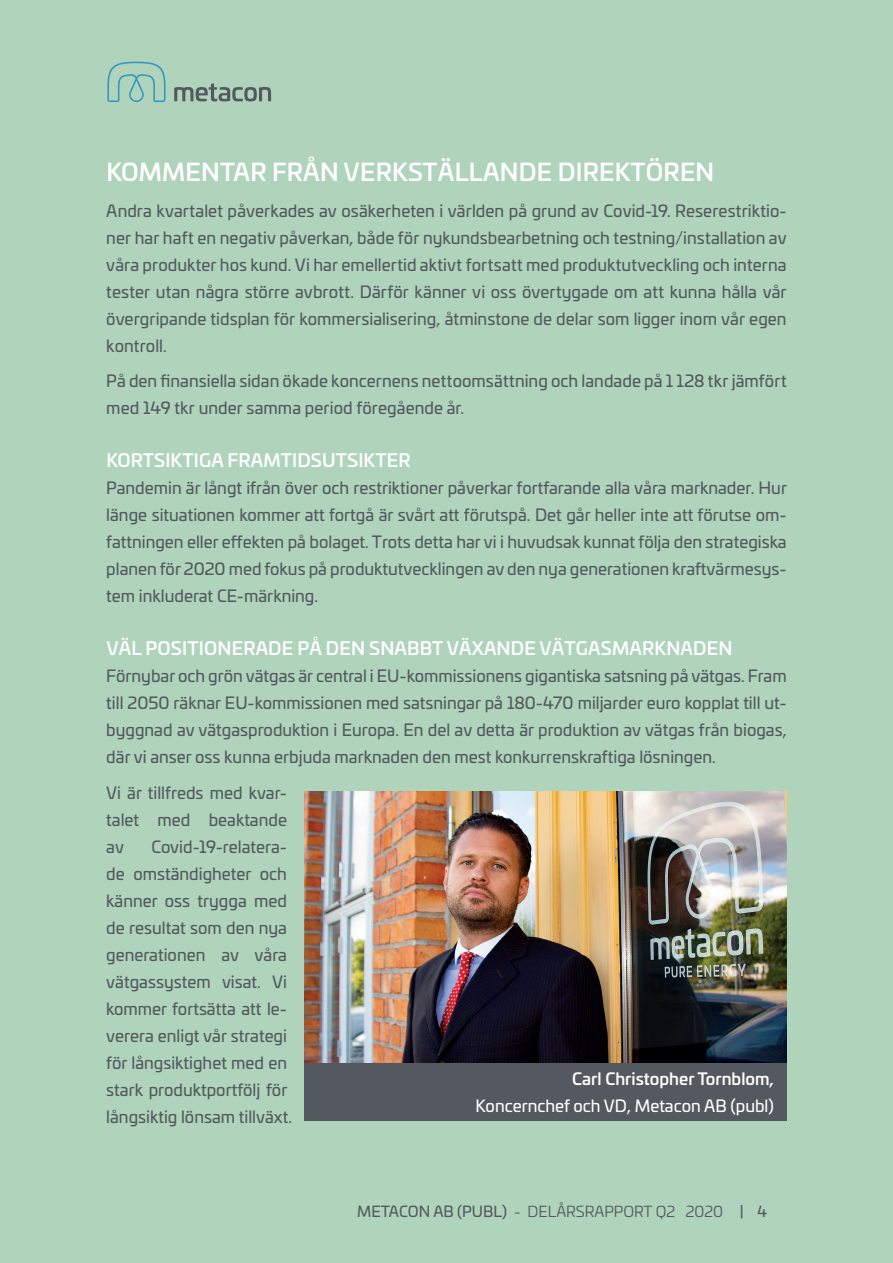
<style>
.page{position:relative;width:893px;height:1263px;background:#afd3bb}
.page>*{position:absolute;margin:0;border:0;box-sizing:border-box;transform-origin:0 0}
.t1{font:500 24px "Univia Pro";letter-spacing:.01em;color:#fff}
.t2{font:500 18px "Univia Pro";letter-spacing:.01em;color:#fff}
.t3{font:16.5px/27px "Univia Pro";color:#53595f;text-align:justify}
.t4{font:16.5px "Univia Pro";color:#fff}
.t5{font:500 16.5px "Univia Pro";color:#fff}
.t6{font:15px "Univia Pro";color:#53595f}
.s1{font-style:inherit}
</style>
<div class="page">
<svg style="left:174px;top:83px;width:97px;height:18px"></svg>
<svg style="left:107px;top:62px;width:58px;height:40px"></svg>
<img style="left:304px;top:792px;width:483px;height:271px">
<div style="left:304px;top:1063px;width:483px;height:57px;background:#53595f"></div>
<h1 class="t1" style="left:106px;top:154px;width:609px">KOMMENTAR FRÅN VERKSTÄLLANDE DIREKTÖREN</h1>
<p class="t3" style="left:106px;top:196px;width:682px">Andra kvartalet påverkades av osäkerheten i världen på grund av Covid-19. Reserestriktio&shy;ner har haft en negativ påverkan, både för nykundsbearbetning och testning/installation av våra produkter hos kund. Vi har emellertid aktivt fortsatt med produktutveckling och interna tester utan några större avbrott. Därför känner vi oss övertygade om att kunna hålla vår övergripande tidsplan för kommersialisering, åtminstone de delar som ligger inom vår egen kontroll.</p>
<p class="t3" style="left:106px;top:367px;width:682px">På den finansiella sidan ökade koncernens nettoomsättning och landade på 1 128 tkr jämfört med 149 tkr under samma period föregående år.</p>
<p class="t2" style="left:106px;top:446px;width:306px">KORTSIKTIGA FRAMTIDSUTSIKTER</p>
<p class="t3" style="left:106px;top:474px;width:682px">Pandemin är långt ifrån över och restriktioner påverkar fortfarande alla våra marknader. Hur länge situationen kommer att fortgå är svårt att förutspå. Det går heller inte att förutse om&shy;fattningen eller effekten på bolaget. Trots detta har vi i huvudsak kunnat följa den strategiska planen för 2020 med fokus på produktutvecklingen av den nya generationen kraftvärmesys&shy;tem inkluderat CE-märkning.</p>
<p class="t2" style="left:106px;top:634px;width:628px">VÄL POSITIONERADE PÅ DEN SNABBT VÄXANDE VÄTGASMARKNADEN</p>
<p class="t3" style="left:106px;top:662px;width:682px">Förnybar och grön vätgas är central i EU-kommissionens gigantiska satsning på vätgas. Fram till 2050 räknar EU-kommissionen med satsningar på 180-470 miljarder euro kopplat till ut&shy;byggnad av vätgasproduktion i Europa. En del av detta är produktion av vätgas från biogas, där vi anser oss kunna erbjuda marknaden den mest konkurrenskraftiga lösningen.</p>
<p class="t3" style="left:106px;top:778px;width:182px">Vi är tillfreds med kvar&shy;talet med beaktande av</p>
<p class="t3" style="left:106px;top:832px;width:187px;text-align:left;text-indent:45px">Covid-19-relatera&shy;de omständigheter och känner oss trygga med de resultat som den nya generationen av våra vätgassystem visat. Vi kommer fortsätta att le&shy;verera enligt vår strategi för långsiktighet med en stark produktportfölj för långsiktig lönsam tillväxt.</p>
<p class="t5" style="left:572px;top:1066px;width:203px">Carl Christopher Tornblom,</p>
<p class="t4" style="left:476px;top:1094px;width:300px">Koncernchef och VD, Metacon AB (publ)</p>
<p class="t6" style="left:357px;top:1200px;width:411px"><span class="s1">METACON AB (PUBL)</span> - DELÅRSRAPPORT Q2 2020 <span class="s1">| 4</span></p>
</div>
